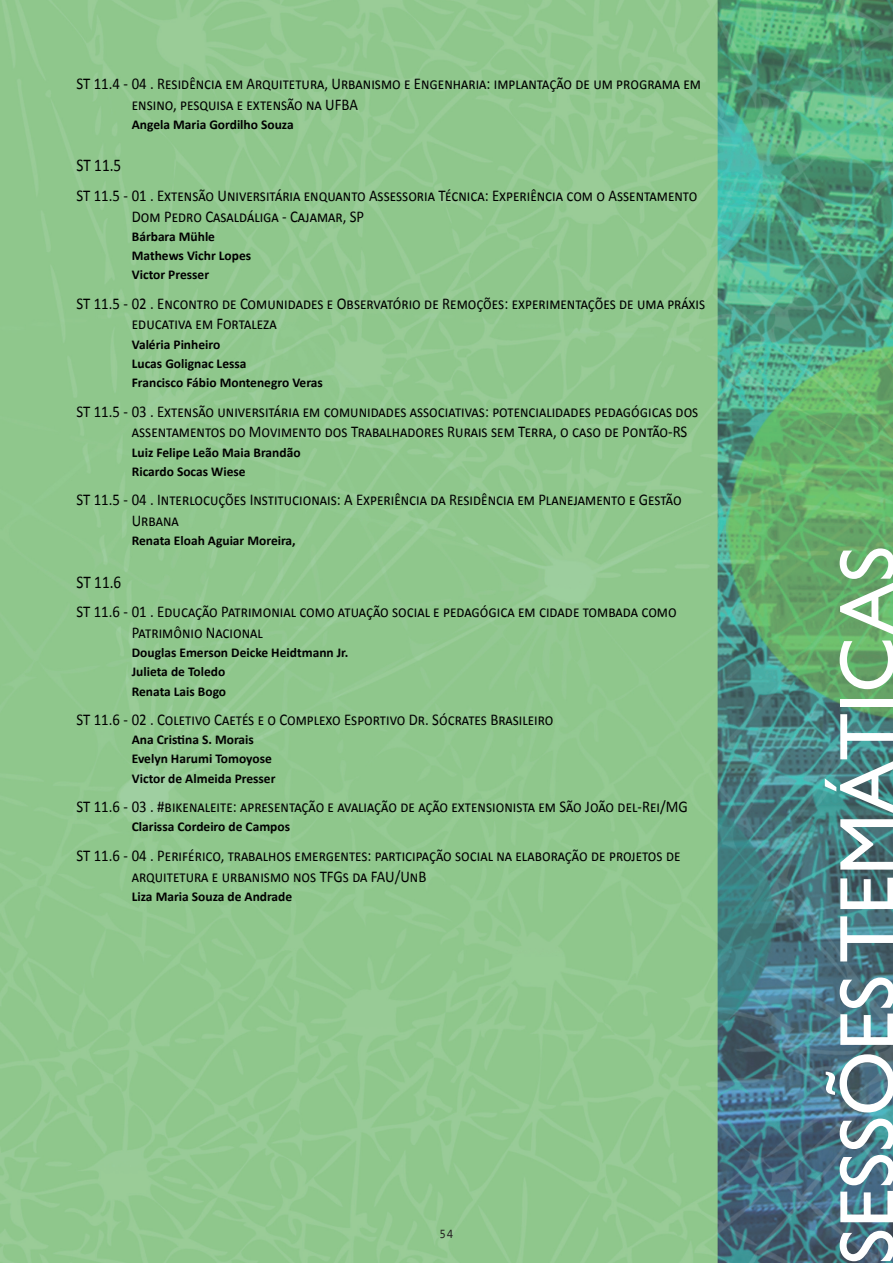
<style>
.page{position:relative;width:893px;height:1263px;background:#fff}
.page>*{position:absolute;margin:0;border:0;box-sizing:border-box;transform-origin:0 0}
.t1{font:79.2px "Gill Sans";color:#fff}
.t2{font:18px "Calibri";letter-spacing:-.005em;color:#000;scale:.85 1}
.t3{font:16.5px/21px "Calibri";color:#000;scale:.9 1}
.t4{font:700 13.5px/19.2px "Calibri";color:#000}
.t5{font:12px "Andale Mono";color:#231f20}
</style>
<div class="page">
<img style="left:0;top:0;width:893px;height:1263px">
<p class="t3" style="left:132px;top:73px;width:634px;text-indent:-55px">ST 11.4 - 04 . Residência em Arquitetura, Urbanismo e Engenharia: implantação de um programa em ensino, pesquisa e extensão na UFBA</p>
<p class="t4" style="left:132px;top:115px;width:163px">Angela Maria Gordilho Souza</p>
<p class="t2" style="left:77px;top:154px;width:54px">ST 11.5</p>
<p class="t3" style="left:132px;top:185px;width:630px;text-indent:-55px">ST 11.5 - 01 . Extensão Universitária enquanto Assessoria Técnica: Experiência com o Assentamento<br>Dom Pedro Casaldáliga - Cajamar, SP</p>
<p class="t4" style="left:132px;top:227px;width:121px">Bárbara Mühle<br>Mathews Vichr Lopes<br>Victor Presser</p>
<p class="t3" style="left:132px;top:293px;width:639px;text-indent:-55px">ST 11.5 - 02 . Encontro de Comunidades e Observatório de Remoções: experimentações de uma práxis educativa em Fortaleza</p>
<p class="t4" style="left:132px;top:335px;width:193px">Valéria Pinheiro<br>Lucas Golignac Lessa<br>Francisco Fábio Montenegro Veras</p>
<p class="t3" style="left:132px;top:401px;width:631px;text-indent:-55px">ST 11.5 - 03 . Extensão universitária em comunidades associativas: potencialidades pedagógicas dos assentamentos do Movimento dos Trabalhadores Rurais sem Terra, o caso de Pontão-RS</p>
<p class="t4" style="left:132px;top:442px;width:170px">Luiz Felipe Leão Maia Brandão<br>Ricardo Socas Wiese</p>
<p class="t3" style="left:132px;top:489px;width:612px;text-indent:-55px">ST 11.5 - 04 . Interlocuções Institucionais: A Experiência da Residência em Planejamento e Gestão<br>Urbana</p>
<p class="t4" style="left:132px;top:531px;width:165px">Renata Eloah Aguiar Moreira,</p>
<p class="t2" style="left:77px;top:570px;width:54px">ST 11.6</p>
<p class="t3" style="left:132px;top:601px;width:607px;text-indent:-55px">ST 11.6 - 01 . Educação Patrimonial como atuação social e pedagógica em cidade tombada como<br>Patrimônio Nacional</p>
<p class="t4" style="left:132px;top:643px;width:218px">Douglas Emerson Deicke Heidtmann Jr.<br>Julieta de Toledo<br>Renata Lais Bogo</p>
<p class="t3" style="left:77px;top:709px;width:531px">ST 11.6 - 02 . Coletivo Caetés e o Complexo Esportivo Dr. Sócrates Brasileiro</p>
<p class="t4" style="left:132px;top:730px;width:145px">Ana Cristina S. Morais<br>Evelyn Harumi Tomoyose<br>Victor de Almeida Presser</p>
<p class="t3" style="left:77px;top:796px;width:681px">ST 11.6 - 03 . #bikenaleite: apresentação e avaliação de ação extensionista em São João del-Rei/MG</p>
<p class="t4" style="left:132px;top:817px;width:160px">Clarissa Cordeiro de Campos</p>
<p class="t3" style="left:132px;top:845px;width:611px;text-indent:-55px">ST 11.6 - 04 . Periférico, trabalhos emergentes: participação social na elaboração de projetos de arquitetura e urbanismo nos TFGs da FAU/UnB</p>
<p class="t4" style="left:132px;top:887px;width:162px">Liza Maria Souza de Andrade</p>
<p class="t5" style="left:439px;top:1226px;width:16px">54</p>
<h1 class="t1" style="left:821px;top:1264px;width:720px;rotate:-90deg">SESSÕESTEMÁTICAS</h1>
</div>
